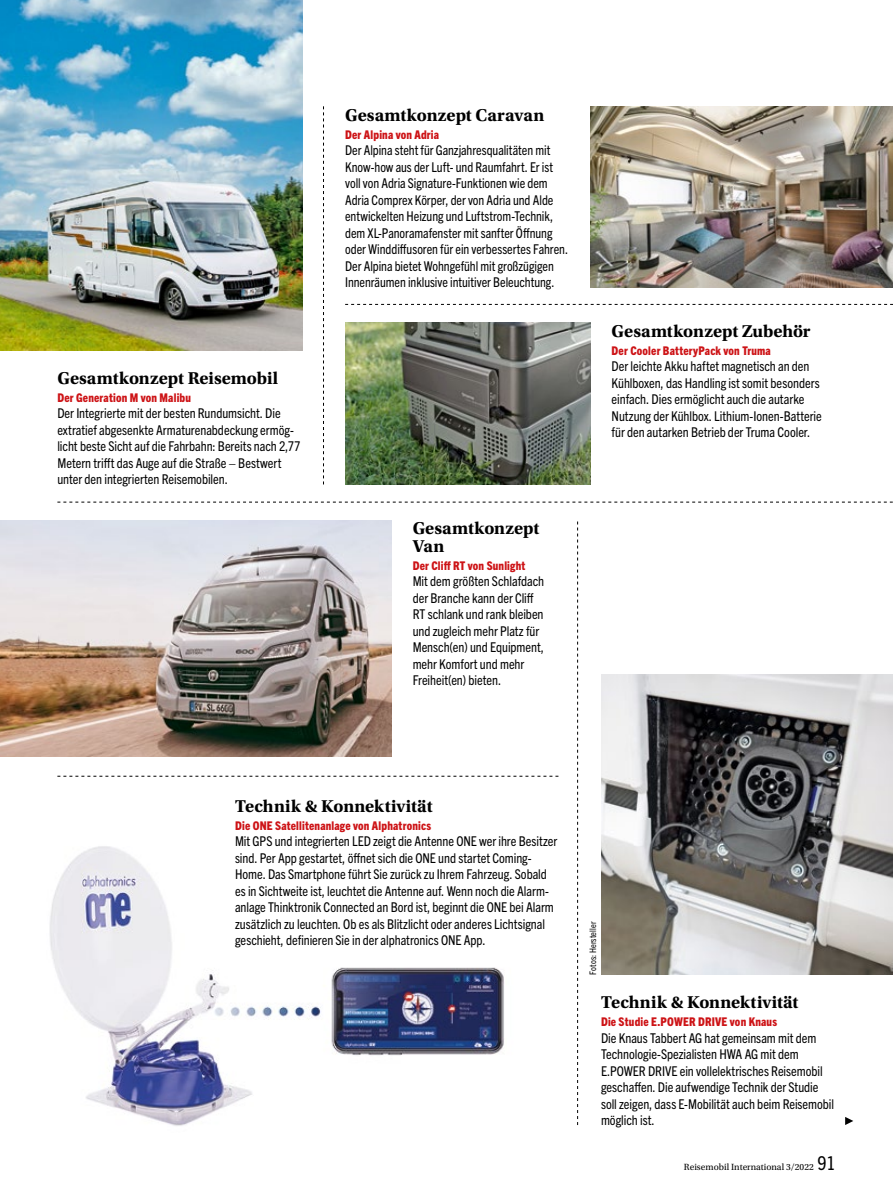
<style>
.page{position:relative;width:893px;height:1191px;background:#fff}
.page>*{position:absolute;margin:0;border:0;box-sizing:border-box;transform-origin:0 0}
.t1{font:700 18px/18px "Utopia Std";color:#000}
.t2{font:condensed 13.5px/16.5px "Trade Gothic Next LT Pro";letter-spacing:-.005em;color:#000}
.t3{font:800 condensed 12px "Trade Gothic Next LT Pro";letter-spacing:.015em;color:#cd1316}
.t4{font:9.45px "Utopia Std";color:#000}
.t5{font:condensed 9px "Trade Gothic Next LT Pro";letter-spacing:.01em;color:#000}
.s1{font-family:"Trade Gothic Next LT Pro";font-stretch:condensed;font-size:19.2px}
</style>
<div class="page">
<img style="left:50px;top:846px;width:454px;height:280px">
<svg style="left:323px;top:106px;width:1px;height:378px"></svg>
<svg style="left:577px;top:521px;width:1px;height:604px"></svg>
<svg style="left:345px;top:304px;width:548px;height:1px"></svg>
<svg style="left:57px;top:502px;width:836px;height:1px"></svg>
<img style="left:0;top:0;width:303px;height:351px">
<img style="left:590px;top:106px;width:303px;height:181px">
<img style="left:0;top:520px;width:391px;height:236px">
<img style="left:345px;top:322px;width:245px;height:162px">
<img style="left:601px;top:675px;width:292px;height:299px">
<svg style="left:57px;top:776px;width:501px;height:1px"></svg>
<svg style="left:845px;top:1117px;width:8px;height:8px"></svg>
<h1 class="t1" style="left:57px;top:369px;width:222px">Gesamtkonzept Reisemobil</h1>
<p class="t3" style="left:57px;top:389px;width:135px">Der Generation M von Malibu</p>
<p class="t2" style="left:57px;top:404px;width:245px">Der Integrierte mit der besten Rundumsicht. Die extratief abgesenkte Armaturenabdeckung ermög&shy;licht beste Sicht auf die Fahrbahn: Bereits nach 2,77<br>Metern trifft das Auge auf die Straße – Bestwert unter den integrierten Reisemobilen.</p>
<h1 class="t1" style="left:345px;top:106px;width:201px">Gesamtkonzept Caravan</h1>
<p class="t3" style="left:345px;top:126px;width:95px">Der Alpina von Adria</p>
<p class="t2" style="left:345px;top:141px;width:224px">Der Alpina steht für Ganzjahresqualitäten mit Know-how aus der Luft- und Raumfahrt. Er ist voll von Adria Signature-Funktionen wie dem Adria Comprex Körper, der von Adria und Alde entwickelten Heizung und Luftstrom-Technik, dem XL-Panoramafenster mit sanfter Öffnung oder Winddiffusoren für ein verbessertes Fahren.<br>Der Alpina bietet Wohngefühl mit großzügigen Innenräumen inklusive intuitiver Beleuchtung.</p>
<h1 class="t1" style="left:413px;top:519px;width:128px">Gesamtkonzept<br>Van</h1>
<p class="t3" style="left:413px;top:557px;width:114px">Der Cliff RT von Sunlight</p>
<p class="t2" style="left:413px;top:572px;width:133px">Mit dem größten Schlafdach der Branche kann der Cliff<br>RT schlank und rank bleiben und zugleich mehr Platz für<br>Mensch(en) und Equipment, mehr Komfort und mehr<br>Freiheit(en) bieten.</p>
<h1 class="t1" style="left:612px;top:322px;width:200px">Gesamtkonzept Zubehör</h1>
<p class="t3" style="left:612px;top:342px;width:161px">Der Cooler BatteryPack von Truma</p>
<p class="t2" style="left:612px;top:357px;width:212px">Der leichte Akku haftet magnetisch an den Kühlboxen, das Handling ist somit besonders einfach. Dies ermöglicht auch die autarke Nutzung der Kühlbox. Lithium-Ionen-Batterie für den autarken Betrieb der Truma Cooler.</p>
<h1 class="t1" style="left:235px;top:797px;width:199px">Technik &amp; Konnektivität</h1>
<p class="t3" style="left:235px;top:817px;width:198px">Die ONE Satellitenanlage von Alphatronics</p>
<p class="t2" style="left:235px;top:832px;width:324px">Mit GPS und integrierten LED zeigt die Antenne ONE wer ihre Besitzer sind. Per App gestartet, öffnet sich die ONE und startet Coming-Home. Das Smartphone führt Sie zurück zu Ihrem Fahrzeug. Sobald es in Sichtweite ist, leuchtet die Antenne auf. Wenn noch die Alarm&shy;anlage Thinktronik Connected an Bord ist, beginnt die ONE bei Alarm zusätzlich zu leuchten. Ob es als Blitzlicht oder anderes Lichtsignal geschieht, definieren Sie in der alphatronics ONE App.</p>
<p class="t5" style="left:587px;top:974px;width:55px;rotate:-90deg">Fotos: Hersteller</p>
<h1 class="t1" style="left:601px;top:993px;width:199px">Technik &amp; Konnektivität</h1>
<p class="t3" style="left:601px;top:1013px;width:178px">Die Studie E.POWER DRIVE von Knaus</p>
<p class="t2" style="left:601px;top:1028px;width:235px">Die Knaus Tabbert AG hat gemeinsam mit dem Technologie-Spezialisten HWA AG mit dem E.POWER DRIVE ein vollelektrisches Reisemobil geschaffen. Die aufwendige Technik der Studie soll zeigen, dass E-Mobilität auch beim Reisemobil möglich ist.</p>
<p class="t4" style="left:684px;top:1161px;width:153px">Reisemobil International 3/2022 <span class="s1">91</span></p>
</div>
